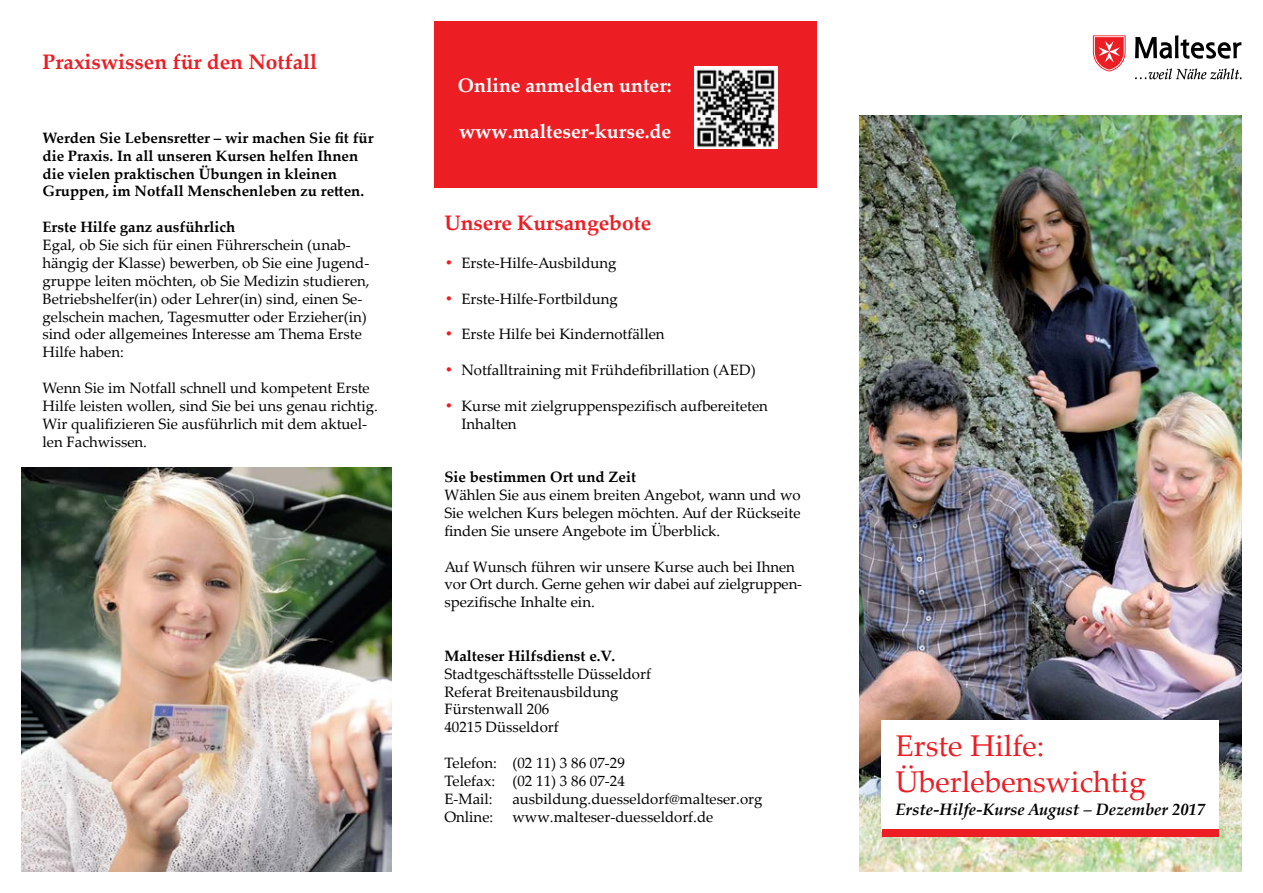
<style>
.page{position:relative;width:1263px;height:893px;background:#fff}
.page>*{position:absolute;margin:0;border:0;box-sizing:border-box;transform-origin:0 0}
.t1{font:30px/36px "Palatino Linotype";color:#ed1d24}
.t2{font:700 21px "Palatino Linotype";color:#ed1d24}
.t3{font:700 19.5px "Palatino Linotype";color:#fff}
.t4{font:italic 700 16.5px "Palatino Linotype";color:#000}
.t5{font:15px/17.9px "Palatino Linotype";color:#000}
.t6{font:700 15px/17.9px "Palatino Linotype";color:#000}
.s1{font-weight:700;color:#ed1d24}
</style>
<div class="page">
<div style="left:434px;top:21px;width:382px;height:167px;background:#ed1d24"></div>
<img style="left:859px;top:116px;width:383px;height:756px">
<img style="left:694px;top:66px;width:83px;height:83px">
<img style="left:21px;top:468px;width:370px;height:404px">
<svg style="left:1093px;top:35px;width:32px;height:37px"></svg>
<svg style="left:1135px;top:35px;width:106px;height:24px"></svg>
<svg style="left:1135px;top:68px;width:106px;height:11px"></svg>
<div style="left:882px;top:720px;width:337px;height:111px;background:#fff"></div>
<div style="left:882px;top:829px;width:337px;height:7px;background:#ed1d24"></div>
<h2 class="t2" style="left:43px;top:47px;width:276px">Praxiswissen für den Notfall</h2>
<h3 class="t3" style="left:458px;top:71px;width:215px">Online anmelden unter:</h3>
<p class="t6" style="left:43px;top:128px;width:332px">Werden Sie Lebensretter – wir machen Sie fit für</p>
<h3 class="t3" style="left:459px;top:118px;width:214px">www.malteser-kurse.de</h3>
<p class="t6" style="left:43px;top:146px;width:323px">die Praxis. In all unseren Kursen helfen Ihnen die vielen praktischen Übungen in kleinen<br>Gruppen, im Notfall Menschenleben zu retten.</p>
<p class="t6" style="left:43px;top:218px;width:194px">Erste Hilfe ganz ausführlich</p>
<p class="t5" style="left:43px;top:235px;width:329px">Egal, ob Sie sich für einen Führerschein (unab&shy;hängig der Klasse) bewerben, ob Sie eine Jugend&shy;gruppe leiten möchten, ob Sie Medizin studieren, Betriebshelfer(in) oder Lehrer(in) sind, einen Se&shy;gelschein machen, Tagesmutter oder Erzieher(in) sind oder allgemeines Interesse am Thema Erste Hilfe haben:</p>
<p class="t5" style="left:43px;top:378px;width:337px">Wenn Sie im Notfall schnell und kompetent Erste Hilfe leisten wollen, sind Sie bei uns genau richtig.<br>Wir qualifizieren Sie ausführlich mit dem aktuel&shy;len Fachwissen.</p>
<h2 class="t2" style="left:444px;top:208px;width:208px">Unsere Kursangebote</h2>
<p class="t5" style="left:444px;top:253px;width:174px"><span class="s1">•</span> Erste-Hilfe-Ausbildung</p>
<p class="t5" style="left:444px;top:289px;width:175px"><span class="s1">•</span> Erste-Hilfe-Fortbildung</p>
<p class="t5" style="left:444px;top:325px;width:222px"><span class="s1">•</span> Erste Hilfe bei Kindernotfällen</p>
<p class="t5" style="left:444px;top:360px;width:313px"><span class="s1">•</span> Notfalltraining mit Frühdefibrillation (AED)</p>
<p class="t5" style="left:461px;top:396px;width:308px;text-indent:-17px"><span class="s1">•</span> Kurse mit zielgruppenspezifisch aufbereiteten<br>Inhalten</p>
<p class="t6" style="left:444px;top:468px;width:193px">Sie bestimmen Ort und Zeit</p>
<p class="t5" style="left:444px;top:485px;width:358px;text-align:justify">Wählen Sie aus einem breiten Angebot, wann und wo Sie welchen Kurs belegen möchten. Auf der Rückseite finden Sie unsere Angebote im Überblick.</p>
<p class="t5" style="left:444px;top:557px;width:359px">Auf Wunsch führen wir unsere Kurse auch bei Ihnen vor Ort durch. Gerne gehen wir dabei auf zielgruppen&shy;spezifische Inhalte ein.</p>
<p class="t6" style="left:444px;top:646px;width:172px">Malteser Hilfsdienst e.V.</p>
<p class="t5" style="left:444px;top:664px;width:208px">Stadtgeschäftsstelle Düsseldorf<br>Referat Breitenausbildung<br>Fürstenwall 206<br>40215 Düsseldorf</p>
<p class="t5" style="left:444px;top:753px;width:182px;text-align:justify">Telefon: (02 11) 3 86 07-29<br>Telefax: (02 11) 3 86 07-24<br>E-Mail:</p>
<p class="t5" style="left:512px;top:789px;width:252px">ausbildung.duesseldorf@malteser.org</p>
<p class="t5" style="left:444px;top:807px;width:50px">Online:</p>
<p class="t5" style="left:512px;top:807px;width:202px">www.malteser-duesseldorf.de</p>
<h1 class="t1" style="left:895px;top:726px;width:252px">Erste Hilfe:<br>Überlebenswichtig</h1>
<p class="t4" style="left:895px;top:798px;width:311px">Erste-Hilfe-Kurse August – Dezember 2017</p>
</div>
